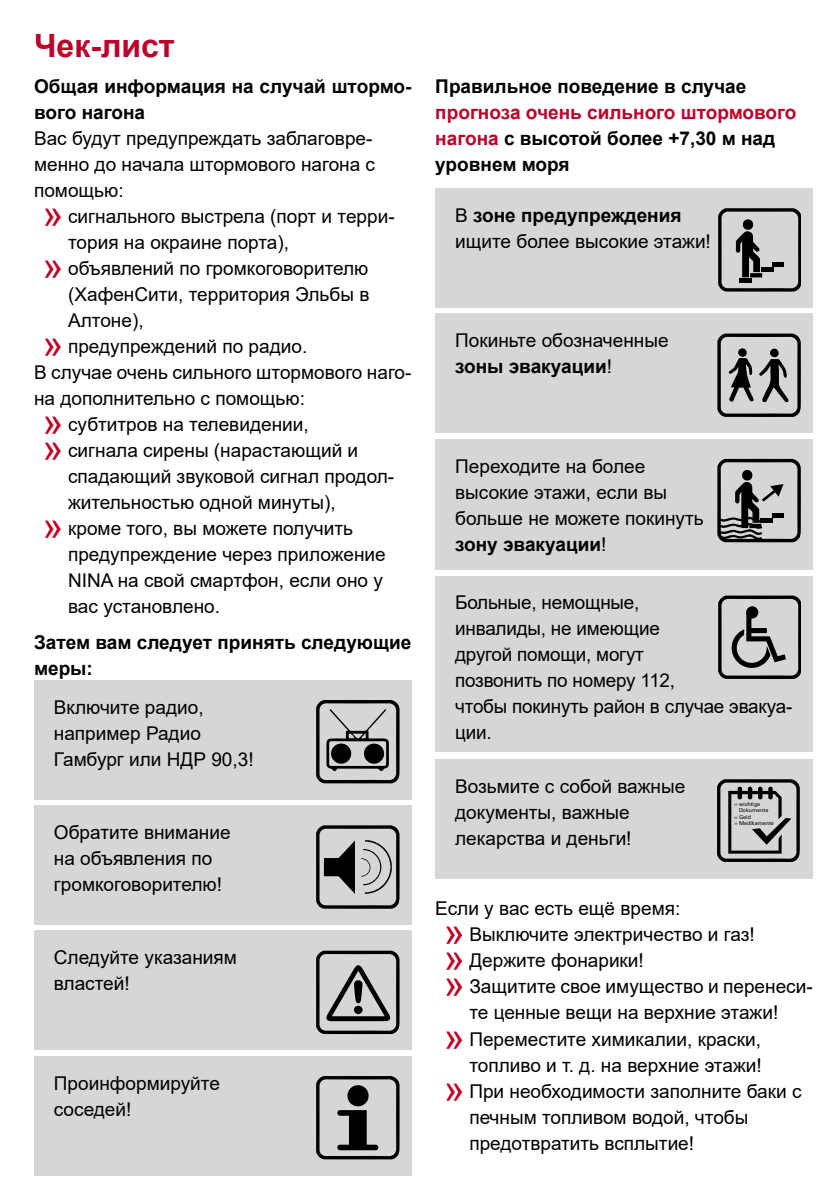
<style>
.page{position:relative;width:840px;height:1191px;background:#fff}
.page>*{position:absolute;margin:0;border:0;box-sizing:border-box;transform-origin:0 0}
.headline_rot{font:700 32px "Arial";color:#be0027}
.Fließtext_9_5__13{font:19px/26px "Arial";color:#000}
.Fließtext_9_5__13-2{font:700 19px/26px "Arial";color:#000}
.t1{font:5.4px "Univers LT";color:#000}
.s1{font-size:38px;color:#be0027}
.s2{color:#be0027}
.s3{font-weight:400}
</style>
<div class="page">
<div style="left:435px;top:188px;width:377px;height:119px;background:#d6d6d6"></div>
<svg style="left:718px;top:208px;width:82px;height:83px"></svg>
<hr style="left:772px;top:263px;width:11px;height:4px;background:#000">
<div style="left:34px;top:805px;width:377px;height:119px;background:#d6d6d6"></div>
<svg style="left:316px;top:825px;width:83px;height:83px"></svg>
<div style="left:435px;top:314px;width:377px;height:119px;background:#d6d6d6"></div>
<svg style="left:717px;top:333px;width:83px;height:84px"></svg>
<svg style="left:769px;top:348px;width:9px;height:9px"></svg>
<svg style="left:737px;top:348px;width:9px;height:9px"></svg>
<div style="left:34px;top:931px;width:377px;height:119px;background:#d6d6d6"></div>
<svg style="left:316px;top:950px;width:83px;height:84px"></svg>
<div style="left:354px;top:1005px;width:8px;height:9px;background:#000;border-radius:50%"></div>
<div style="left:435px;top:439px;width:377px;height:130px;background:#d6d6d6"></div>
<svg style="left:717px;top:459px;width:83px;height:83px"></svg>
<div style="left:435px;top:576px;width:377px;height:175px;background:#d6d6d6"></div>
<svg style="left:718px;top:595px;width:82px;height:84px"></svg>
<div style="left:34px;top:1056px;width:377px;height:119px;background:#d6d6d6"></div>
<svg style="left:316px;top:1076px;width:83px;height:83px"></svg>
<div style="left:435px;top:759px;width:377px;height:119px;background:#d6d6d6"></div>
<svg style="left:717px;top:779px;width:82px;height:83px"></svg>
<div style="left:34px;top:680px;width:377px;height:119px;background:#d6d6d6"></div>
<svg style="left:316px;top:700px;width:83px;height:83px"></svg>
<div style="left:331px;top:743px;width:20px;height:20px;background:#000;border-radius:50%"></div>
<div style="left:364px;top:743px;width:20px;height:20px;background:#000;border-radius:50%"></div>
<p class="headline_rot" style="left:34px;top:23px;width:142px">Чек-лист</p>
<p class="Fließtext_9_5__13-2" style="left:34px;top:74px;width:379px">Общая информация на случай штормо&shy;вого нагона</p>
<p class="Fließtext_9_5__13" style="left:34px;top:125px;width:342px">Вас будут предупреждать заблаговре&shy;менно до начала штормового нагона с помощью:</p>
<p class="Fließtext_9_5__13" style="left:68px;top:203px;width:328px;text-indent:-26px"><span class="s1">»</span> сигнального выстрела (порт и терри&shy;тория на окраине порта),</p>
<p class="Fließtext_9_5__13" style="left:68px;top:255px;width:302px;text-align:justify;text-indent:-26px"><span class="s1">»</span> объявлений по громкоговорителю (ХафенСити, территория Эльбы в Алтоне),</p>
<p class="Fließtext_9_5__13" style="left:43px;top:333px;width:266px"><span class="s1">»</span> предупреждений по радио.</p>
<p class="Fließtext_9_5__13" style="left:34px;top:359px;width:379px">В случае очень сильного штормового наго&shy;на дополнительно с помощью:</p>
<p class="Fließtext_9_5__13" style="left:43px;top:411px;width:267px"><span class="s1">»</span> субтитров на телевидении,</p>
<p class="Fließtext_9_5__13" style="left:68px;top:437px;width:327px;text-indent:-26px"><span class="s1">»</span> сигнала сирены (нарастающий и спадающий звуковой сигнал продол&shy;жительностью одной минуты),</p>
<p class="Fließtext_9_5__13" style="left:68px;top:515px;width:319px;text-indent:-26px"><span class="s1">»</span> кроме того, вы можете получить предупреждение через приложение<br>NINA на свой смартфон, если оно у вас установлено.</p>
<p class="Fließtext_9_5__13-2" style="left:34px;top:629px;width:379px">Затем вам следует принять следующие меры:</p>
<p class="Fließtext_9_5__13" style="left:54px;top:694px;width:151px">Включите радио,</p>
<p class="Fließtext_9_5__13" style="left:54px;top:720px;width:201px">например Радио<br>Гамбург или НДР 90,3!</p>
<p class="Fließtext_9_5__13" style="left:54px;top:819px;width:178px">Обратите внимание на объявления по громкоговорителю!</p>
<p class="Fließtext_9_5__13" style="left:54px;top:944px;width:184px">Следуйте указаниям властей!</p>
<p class="Fließtext_9_5__13" style="left:54px;top:1069px;width:167px">Проинформируйте соседей!</p>
<p class="Fließtext_9_5__13-2" style="left:435px;top:74px;width:362px">Правильное поведение в случае <span class="s2">прогноза очень сильного штормового нагона</span> с высотой более +7,30 м над уровнем моря</p>
<p class="Fließtext_9_5__13-2" style="left:455px;top:202px;width:228px"><span class="s3">В</span> зоне предупреждения</p>
<p class="Fließtext_9_5__13" style="left:455px;top:228px;width:257px">ищите более высокие этажи!</p>
<p class="Fließtext_9_5__13" style="left:455px;top:327px;width:215px">Покиньте обозначенные</p>
<p class="Fließtext_9_5__13-2" style="left:455px;top:354px;width:158px">зоны эвакуации<span class="s3">!</span></p>
<p class="Fließtext_9_5__13" style="left:455px;top:453px;width:191px">Переходите на более</p>
<p class="Fließtext_9_5__13" style="left:455px;top:479px;width:213px">высокие этажи, если вы</p>
<p class="Fließtext_9_5__13" style="left:455px;top:505px;width:250px">больше не можете покинуть</p>
<p class="Fließtext_9_5__13-2" style="left:455px;top:531px;width:153px">зону эвакуации<span class="s3">!</span></p>
<p class="Fließtext_9_5__13" style="left:455px;top:589px;width:186px">Больные, немощные,</p>
<p class="Fließtext_9_5__13" style="left:455px;top:615px;width:206px">инвалиды, не имеющие</p>
<p class="Fließtext_9_5__13" style="left:455px;top:641px;width:190px">другой помощи, могут</p>
<p class="Fließtext_9_5__13" style="left:455px;top:667px;width:221px">позвонить по номеру 112,</p>
<p class="Fließtext_9_5__13" style="left:455px;top:693px;width:338px">чтобы покинуть район в случае эвакуа&shy;ции.</p>
<p class="Fließtext_9_5__13" style="left:455px;top:773px;width:231px">Возьмите с собой важные</p>
<p class="Fließtext_9_5__13" style="left:455px;top:799px;width:176px">документы, важные</p>
<p class="Fließtext_9_5__13" style="left:455px;top:825px;width:178px">лекарства и деньги!</p>
<p class="t1" style="left:734px;top:801px;width:27px">›› wichtige</p>
<p class="t1" style="left:738px;top:807px;width:31px">Dokumente</p>
<p class="t1" style="left:734px;top:813px;width:18px">›› Geld</p>
<p class="t1" style="left:734px;top:820px;width:41px">›› Medikamente</p>
<p class="Fließtext_9_5__13" style="left:435px;top:895px;width:246px">Если у вас есть ещё время:</p>
<p class="Fließtext_9_5__13" style="left:443px;top:921px;width:312px"><span class="s1">»</span> Выключите электричество и газ!</p>
<p class="Fließtext_9_5__13" style="left:443px;top:947px;width:201px"><span class="s1">»</span> Держите фонарики!</p>
<p class="Fließtext_9_5__13" style="left:443px;top:973px;width:370px;text-align:center"><span class="s1">»</span> Защитите свое имущество и перенеси&shy;те ценные вещи на верхние этажи!</p>
<p class="Fließtext_9_5__13" style="left:443px;top:1025px;width:319px;text-align:right"><span class="s1">»</span> Переместите химикалии, краски, топливо и т. д. на верхние этажи!</p>
<p class="Fließtext_9_5__13" style="left:469px;top:1077px;width:333px;text-indent:-26px"><span class="s1">»</span> При необходимости заполните баки с печным топливом водой, чтобы предотвратить всплытие!</p>
</div>
